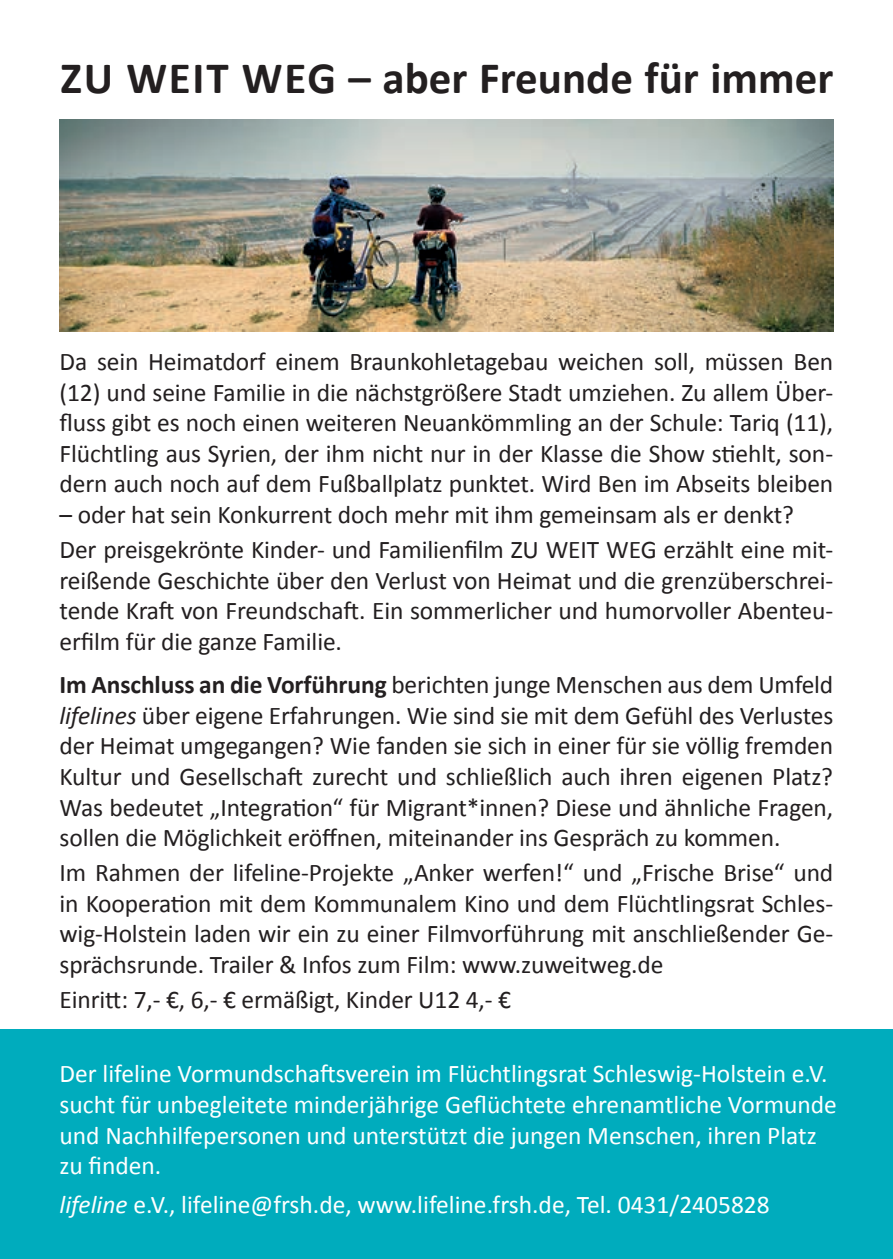
<style>
.page{position:relative;width:893px;height:1259px;background:#fff}
.page>*{position:absolute;margin:0;border:0;box-sizing:border-box;transform-origin:0 0}
.t1{font:700 45px "Calibri";color:#231f20}
.t2{font:25.5px/30.6px "Calibri";letter-spacing:-.005em;color:#231f20;text-align:justify}
.t3{font:25.5px/30.6px "Calibri";color:#fff}
.s1{font-weight:700}
.s2{font-style:italic}
</style>
<div class="page">
<div style="left:0;top:1029px;width:893px;height:230px;background:#00acbd"></div>
<img style="left:60px;top:119px;width:773px;height:213px">
<p class="t1" style="left:60px;top:50px;width:774px">ZU WEIT WEG – aber Freunde für immer</p>
<p class="t2" style="left:60px;top:346px;width:775px">Da sein Heimatdorf einem Braunkohletagebau weichen soll, müssen Ben (12) und seine Familie in die nächstgrößere Stadt umziehen. Zu allem Über&shy;fluss gibt es noch einen weiteren Neuankömmling an der Schule: Tariq (11), Flüchtling aus Syrien, der ihm nicht nur in der Klasse die Show stiehlt, son&shy;dern auch noch auf dem Fußballplatz punktet. Wird Ben im Abseits bleiben</p>
<p class="t2" style="left:60px;top:499px;width:736px">– oder hat sein Konkurrent doch mehr mit ihm gemeinsam als er denkt?</p>
<p class="t2" style="left:60px;top:534px;width:775px">Der preisgekrönte Kinder- und Familienfilm ZU WEIT WEG erzählt eine mit&shy;reißende Geschichte über den Verlust von Heimat und die grenzüberschrei&shy;tende Kraft von Freundschaft. Ein sommerlicher und humorvoller Abenteu&shy;erfilm für die ganze Familie.</p>
<p class="t2" style="left:60px;top:669px;width:775px"><span class="s1">Im Anschluss an die Vorführung</span> berichten junge Menschen aus dem Umfeld <span class="s2">lifelines</span> über eigene Erfahrungen. Wie sind sie mit dem Gefühl des Verlustes der Heimat umgegangen? Wie fanden sie sich in einer für sie völlig fremden Kultur und Gesellschaft zurecht und schließlich auch ihren eigenen Platz?<br>Was bedeutet „Integration“ für Migrant*innen? Diese und ähnliche Fragen, sollen die Möglichkeit eröffnen, miteinander ins Gespräch zu kommen.</p>
<p class="t2" style="left:60px;top:857px;width:775px">Im Rahmen der lifeline-Projekte „Anker werfen!“ und „Frische Brise“ und in Kooperation mit dem Kommunalem Kino und dem Flüchtlingsrat Schles&shy;wig-Holstein laden wir ein zu einer Filmvorführung mit anschließender Ge&shy;sprächsrunde. Trailer &amp; Infos zum Film: www.zuweitweg.de</p>
<p class="t2" style="left:60px;top:984px;width:453px">Einritt: 7,- €, 6,- € ermäßigt, Kinder U12 4,- €</p>
<p class="t3" style="left:60px;top:1058px;width:779px">Der lifeline Vormundschaftsverein im Flüchtlingsrat Schleswig-Holstein e.V. sucht für unbegleitete minderjährige Geflüchtete ehrenamtliche Vormunde und Nachhilfepersonen und unterstützt die jungen Menschen, ihren Platz zu finden.</p>
<p class="t3" style="left:60px;top:1189px;width:712px"><span class="s2">lifeline</span> e.V., lifeline@frsh.de, www.lifeline.frsh.de, Tel. 0431/2405828</p>
</div>
